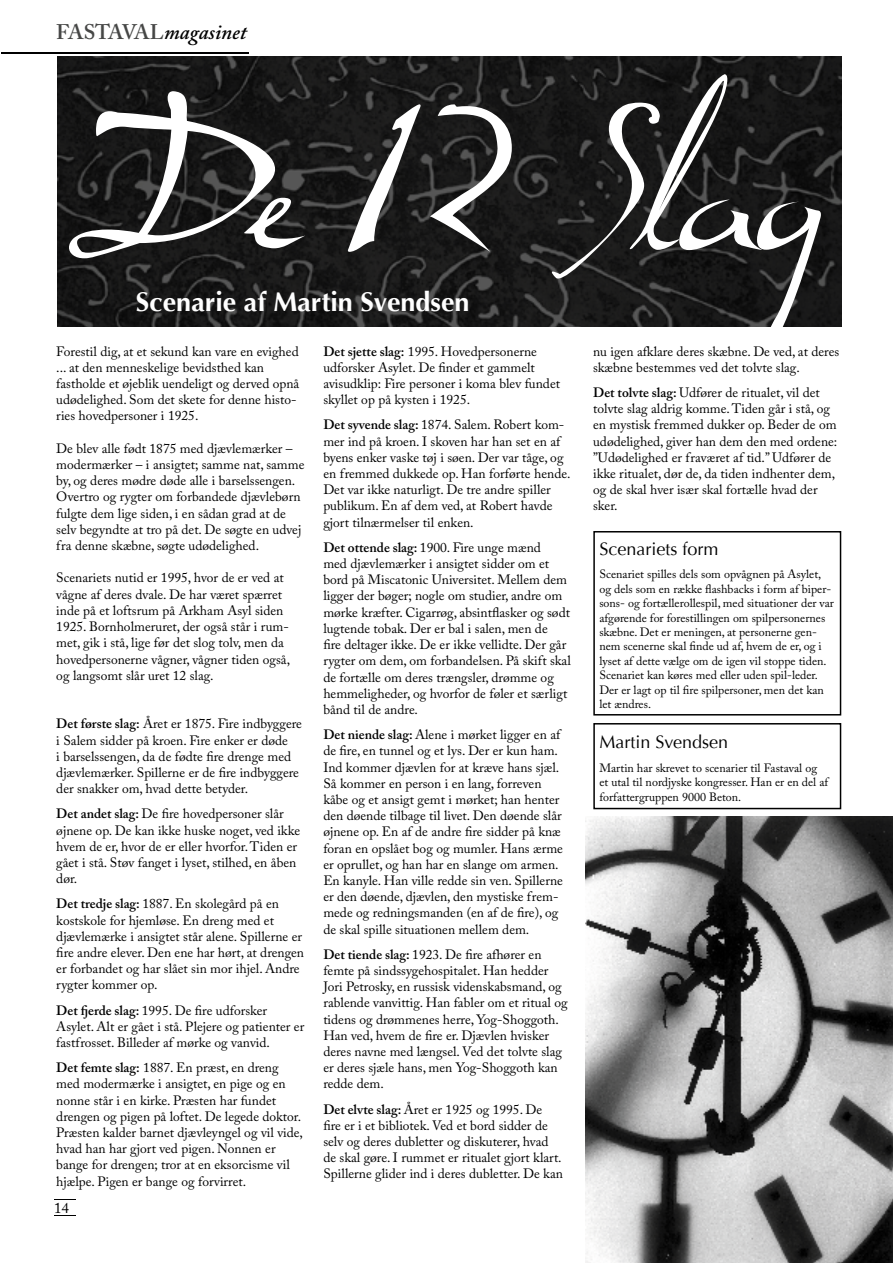
<style>
.page{position:relative;width:893px;height:1263px;background:#fff}
.page>*{position:absolute;margin:0;border:0;box-sizing:border-box;transform-origin:0 0}
.t1{font:175.5px "Dali";letter-spacing:-.135em;color:#fff}
.t2{font:700 27px "Optima";color:#fff}
.t3{font:italic 600 21px "Adobe Caslon Pro";color:#000}
.t4{font:18px "Optima";color:#000}
.t5{font:15px "Adobe Caslon Pro";color:#000}
.t6{font:13.5px/16.2px "Adobe Caslon Pro";color:#000}
.t7{font:12px/14.4px "Adobe Caslon Pro";color:#000}
.s1{font-style:normal;color:#464746}
.s2{font-weight:600}
</style>
<div class="page">
<svg style="left:54px;top:1199px;width:22px;height:1px"></svg>
<hr style="left:1px;top:52px;width:247px;height:2px;background:#000">
<img style="left:58px;top:56px;width:783px;height:271px">
<svg style="left:593px;top:723px;width:248px;height:86px"></svg>
<img style="left:586px;top:817px;width:307px;height:446px">
<svg style="left:593px;top:531px;width:248px;height:184px"></svg>
<h3 class="t3" style="left:56px;top:19px;width:192px"><span class="s1">FASTAVAL</span>magasinet</h3>
<h1 class="t1" style="left:65px;top:85px;width:764px">De 12 Slag</h1>
<h2 class="t2" style="left:136px;top:286px;width:335px">Scenarie af Martin Svendsen</h2>
<p class="t6" style="left:323px;top:343px;width:238px"><span class="s2">Det sjette slag:</span> 1995. Hovedpersonerne udforsker Asylet. De finder et gammelt avisudklip: Fire personer i koma blev fundet skyllet op på kysten i 1925.</p>
<p class="t6" style="left:323px;top:417px;width:249px"><span class="s2">Det syvende slag:</span> 1874. Salem. Robert kom&shy;mer ind på kroen. I skoven har han set en af byens enker vaske tøj i søen. Der var tåge, og en fremmed dukkede op. Han forførte hende.<br>Det var ikke naturligt. De tre andre spiller publikum. En af dem ved, at Robert havde gjort tilnærmelser til enken.</p>
<p class="t6" style="left:323px;top:539px;width:249px"><span class="s2">Det ottende slag:</span> 1900. Fire unge mænd<br>med djævlemærker i ansigtet sidder om et bord på Miscatonic Universitet. Mellem dem ligger der bøger; nogle om studier, andre om mørke kræfter. Cigarrøg, absintflasker og sødt lugtende tobak. Der er bal i salen, men de<br>fire deltager ikke. De er ikke vellidte. Der går rygter om dem, om forbandelsen. På skift skal de fortælle om deres trængsler, drømme og hemmeligheder, og hvorfor de føler et særligt bånd til de andre.</p>
<p class="t6" style="left:323px;top:726px;width:241px"><span class="s2">Det niende slag:</span> Alene i mørket ligger en af de fire, en tunnel og et lys. Der er kun ham.<br>Ind kommer djævlen for at kræve hans sjæl.<br>Så kommer en person i en lang, forreven kåbe og et ansigt gemt i mørket; han henter den døende tilbage til livet. Den døende slår øjnene op. En af de andre fire sidder på knæ foran en opslået bog og mumler. Hans ærme er oprullet, og han har en slange om armen.<br>En kanyle. Han ville redde sin ven. Spillerne er den døende, djævlen, den mystiske frem&shy;mede og redningsmanden (en af de fire), og de skal spille situationen mellem dem.</p>
<p class="t6" style="left:323px;top:946px;width:246px"><span class="s2">Det tiende slag:</span> 1923. De fire afhører en femte på sindssygehospitalet. Han hedder Jori Petrosky, en russisk videnskabsmand, og rablende vanvittig. Han fabler om et ritual og tidens og drømmenes herre, Yog-Shoggoth.<br>Han ved, hvem de fire er. Djævlen hvisker deres navne med længsel. Ved det tolvte slag er deres sjæle hans, men Yog-Shoggoth kan redde dem.</p>
<p class="t6" style="left:323px;top:1101px;width:241px"><span class="s2">Det elvte slag:</span> Året er 1925 og 1995. De fire er i et bibliotek. Ved et bord sidder de selv og deres dubletter og diskuterer, hvad de skal gøre. I rummet er ritualet gjort klart.<br>Spillerne glider ind i deres dubletter. De kan</p>
<p class="t6" style="left:56px;top:343px;width:245px">Forestil dig, at et sekund kan vare en evighed ... at den menneskelige bevidsthed kan fastholde et øjeblik uendeligt og derved opnå udødelighed. Som det skete for denne histo&shy;ries hovedpersoner i 1925.</p>
<p class="t6" style="left:56px;top:440px;width:250px">De blev alle født 1875 med djævlemærker – modermærker – i ansigtet; samme nat, samme by, og deres mødre døde alle i barselssengen.<br>Overtro og rygter om forbandede djævlebørn fulgte dem lige siden, i en sådan grad at de selv begyndte at tro på det. De søgte en udvej fra denne skæbne, søgte udødelighed.</p>
<p class="t6" style="left:56px;top:570px;width:235px">Scenariets nutid er 1995, hvor de er ved at vågne af deres dvale. De har været spærret inde på et loftsrum på Arkham Asyl siden 1925. Bornholmeruret, der også står i rum&shy;met, gik i stå, lige før det slog tolv, men da hovedpersonerne vågner, vågner tiden også, og langsomt slår uret 12 slag.</p>
<p class="t6" style="left:56px;top:715px;width:247px"><span class="s2">Det første slag:</span> Året er 1875. Fire indbyggere i Salem sidder på kroen. Fire enker er døde<br>i barselssengen, da de fødte fire drenge med djævlemærker. Spillerne er de fire indbyggere der snakker om, hvad dette betyder.</p>
<p class="t6" style="left:56px;top:805px;width:245px"><span class="s2">Det andet slag:</span> De fire hovedpersoner slår øjnene op. De kan ikke huske noget, ved ikke hvem de er, hvor de er eller hvorfor. Tiden er gået i stå. Støv fanget i lyset, stilhed, en åben dør.</p>
<p class="t6" style="left:56px;top:895px;width:249px"><span class="s2">Det tredje slag:</span> 1887. En skolegård på en kostskole for hjemløse. En dreng med et djævlemærke i ansigtet står alene. Spillerne er fire andre elever. Den ene har hørt, at drengen er forbandet og har slået sin mor ihjel. Andre rygter kommer op.</p>
<p class="t6" style="left:56px;top:1002px;width:249px"><span class="s2">Det fjerde slag:</span> 1995. De fire udforsker<br>Asylet. Alt er gået i stå. Plejere og patienter er fastfrosset. Billeder af mørke og vanvid.</p>
<p class="t6" style="left:56px;top:1059px;width:248px"><span class="s2">Det femte slag:</span> 1887. En præst, en dreng med modermærke i ansigtet, en pige og en nonne står i en kirke. Præsten har fundet drengen og pigen på loftet. De legede doktor.<br>Præsten kalder barnet djævleyngel og vil vide, hvad han har gjort ved pigen. Nonnen er bange for drengen; tror at en eksorcisme vil hjælpe. Pigen er bange og forvirret.</p>
<p class="t6" style="left:593px;top:343px;width:248px">nu igen afklare deres skæbne. De ved, at deres skæbne bestemmes ved det tolvte slag.</p>
<p class="t6" style="left:593px;top:384px;width:246px"><span class="s2">Det tolvte slag:</span> Udfører de ritualet, vil det tolvte slag aldrig komme. Tiden går i stå, og en mystisk fremmed dukker op. Beder de om udødelighed, giver han dem den med ordene: ”Udødelighed er fraværet af tid.” Udfører de ikke ritualet, dør de, da tiden indhenter dem, og de skal hver især skal fortælle hvad der sker.</p>
<h3 class="t4" style="left:599px;top:538px;width:121px">Scenariets form</h3>
<p class="t7" style="left:599px;top:567px;width:236px">Scenariet spilles dels som opvågnen på Asylet, og dels som en række flashbacks i form af biper&shy;sons- og fortællerollespil, med situationer der var afgørende for forestillingen om spilpersonernes skæbne. Det er meningen, at personerne gen&shy;nem scenerne skal finde ud af, hvem de er, og i lyset af dette vælge om de igen vil stoppe tiden.<br>Scenariet kan køres med eller uden spil-leder.<br>Der er lagt op til fire spilpersoner, men det kan let ændres.</p>
<h3 class="t4" style="left:599px;top:732px;width:130px">Martin Svendsen</h3>
<p class="t7" style="left:599px;top:760px;width:230px">Martin har skrevet to scenarier til Fastaval og et utal til nordjyske kongresser. Han er en del af forfattergruppen 9000 Beton.</p>
<p class="t5" style="left:54px;top:1198px;width:16px">14</p>
</div>
